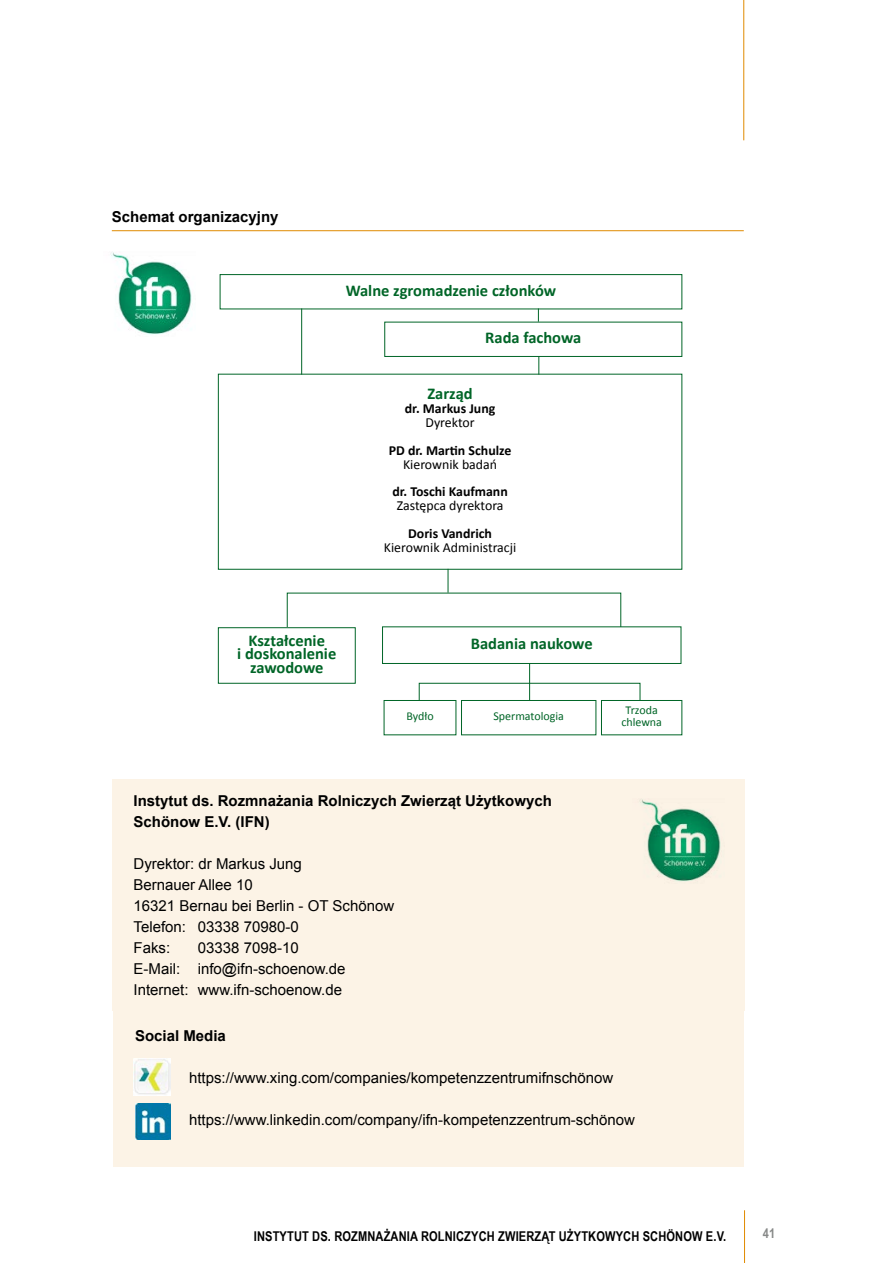
<style>
.page{position:relative;width:893px;height:1263px;background:#fff}
.page>*{position:absolute;margin:0;border:0;box-sizing:border-box;transform-origin:0 0}
.t1{font:700 16.5px/13.8px "Calibri";color:#006527;text-align:center}
.t2{font:15px/21px "Arial";color:#000}
.t3{font:700 15px/21px "Arial";color:#000}
.t4{font:700 13.8px "Calibri";color:#000}
.t5{font:13.8px "Calibri";color:#000}
.t6{font:700 13.5px "Arial Narrow";letter-spacing:.01em;color:#000}
.t7{font:700 13.5px "Arial Narrow";color:#878988}
.t8{font:12px/12px "Calibri";color:#006527;text-align:center}
</style>
<div class="page">
<hr style="left:743px;top:0;width:1px;height:140px;background:#e08a00">
<hr style="left:744px;top:1210px;width:1px;height:53px;background:#e08a00">
<div style="left:113px;top:984px;width:631px;height:183px;background:#fcf3e6"></div>
<img style="left:134px;top:1059px;width:37px;height:37px">
<img style="left:135px;top:1104px;width:36px;height:35px">
<div style="left:112px;top:779px;width:633px;height:231px;background:#fcf3e6"></div>
<hr style="left:112px;top:230px;width:632px;height:1px;background:#e08a00">
<img style="left:639px;top:799px;width:82px;height:83px">
<div style="left:220px;top:274px;width:462px;height:35px;border:1px solid #006527"></div>
<div style="left:384px;top:322px;width:298px;height:35px;border:1px solid #006527"></div>
<div style="left:218px;top:374px;width:464px;height:196px;border:1px solid #006527"></div>
<div style="left:218px;top:627px;width:138px;height:57px;border:1px solid #006527"></div>
<div style="left:382px;top:626px;width:299px;height:38px;border:1px solid #006527"></div>
<div style="left:601px;top:700px;width:81px;height:35px;border:1px solid #006527"></div>
<div style="left:419px;top:683px;width:221px;height:18px;border:1px solid #006527"></div>
<hr style="left:301px;top:308px;width:1px;height:67px;background:#006527">
<svg style="left:538px;top:308px;width:1px;height:14px"></svg>
<svg style="left:538px;top:356px;width:1px;height:19px"></svg>
<svg style="left:448px;top:569px;width:1px;height:24px"></svg>
<hr style="left:529px;top:663px;width:1px;height:37px;background:#006527">
<img style="left:110px;top:252px;width:82px;height:83px">
<p class="t3" style="left:112px;top:206px;width:168px">Schemat organizacyjny</p>
<p class="t1" style="left:346px;top:282px;width:212px">Walne zgromadzenie członków</p>
<p class="t1" style="left:485px;top:330px;width:98px">Rada fachowa</p>
<p class="t1" style="left:427px;top:386px;width:47px">Zarząd</p>
<p class="t4" style="left:405px;top:400px;width:92px">dr. Markus Jung</p>
<p class="t5" style="left:425px;top:414px;width:51px">Dyrektor</p>
<p class="t4" style="left:389px;top:442px;width:124px">PD dr. Martin Schulze</p>
<p class="t5" style="left:403px;top:455px;width:96px">Kierownik badań</p>
<p class="t4" style="left:392px;top:483px;width:117px">dr. Toschi Kaufmann</p>
<p class="t5" style="left:397px;top:497px;width:108px">Zastępca dyrektora</p>
<p class="t4" style="left:408px;top:525px;width:85px">Doris Vandrich</p>
<p class="t5" style="left:384px;top:538px;width:134px">Kierownik Administracji</p>
<p class="t1" style="left:237px;top:632px;width:101px">Kształcenie<br>i doskonalenie zawodowe</p>
<p class="t1" style="left:471px;top:636px;width:123px">Badania naukowe</p>
<p class="t8" style="left:406px;top:710px;width:29px">Bydło</p>
<p class="t8" style="left:493px;top:710px;width:72px">Spermatologia</p>
<p class="t8" style="left:621px;top:704px;width:42px">Trzoda chlewna</p>
<p class="t3" style="left:134px;top:790px;width:420px">Instytut ds. Rozmnażania Rolniczych Zwierząt Użytkowych<br>Schönow E.V. (IFN)</p>
<p class="t2" style="left:134px;top:853px;width:262px">Dyrektor: dr Markus Jung<br>Bernauer Allee 10<br>16321 Bernau bei Berlin - OT Schönow<br>Telefon: 03338 70980-0<br>Faks:</p>
<p class="t2" style="left:134px;top:937px;width:214px;text-indent:64px">03338 7098-10<br>E-Mail: info@ifn-schoenow.de<br>Internet: www.ifn-schoenow.de</p>
<p class="t3" style="left:135px;top:1025px;width:92px">Social Media</p>
<p class="t2" style="left:189px;top:1067px;width:426px">https://www.xing.com/companies/kompetenzzentrumifnschönow</p>
<p class="t2" style="left:189px;top:1109px;width:447px">https://www.linkedin.com/company/ifn-kompetenzzentrum-schönow</p>
<p class="t6" style="left:254px;top:1226px;width:474px">INSTYTUT DS. ROZMNAŻANIA ROLNICZYCH ZWIERZĄT UŻYTKOWYCH SCHÖNOW E.V.</p>
<p class="t7" style="left:763px;top:1223px;width:14px">41</p>
</div>
